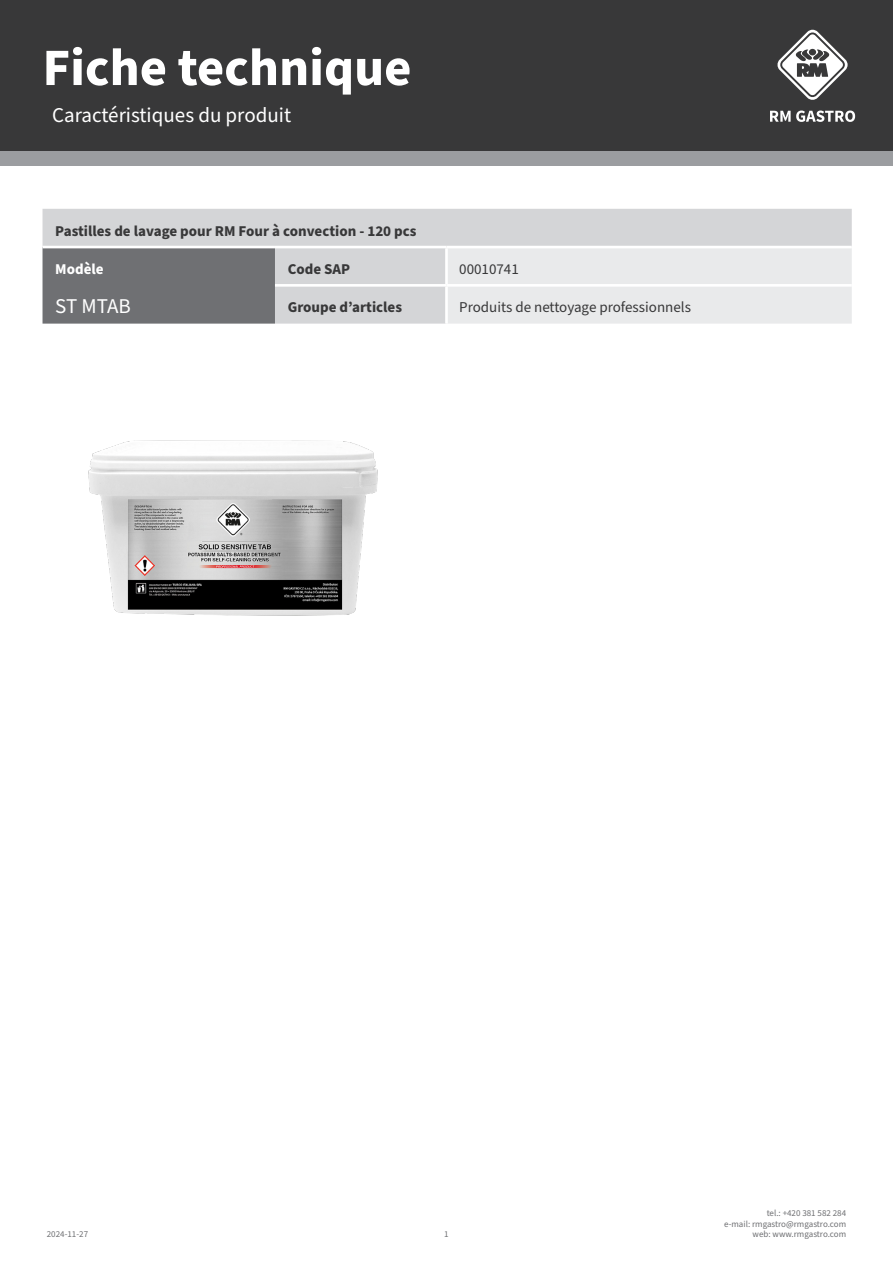
<style>
.page{position:relative;width:893px;height:1263px;background:#fff}
.page>*{position:absolute;margin:0;border:0;box-sizing:border-box;transform-origin:0 0}
.t1{font:700 52.5px "Source Sans Pro";color:#fff}
.kapitola{font:21px "Source Sans Pro";color:#fff}
.tabulka_-_headline{font:21px "Source Sans Pro";letter-spacing:-.01em;color:#fff}
.tabulka_-_text{font:700 15px "Source Sans Pro";color:#383839}
.tabulka_-_text-2{font:15px "Source Sans Pro";color:#383839}
.tabulka_-_text-3{font:700 15px "Source Sans Pro";color:#fff}
.t2{font:9px/10.8px "Source Sans Pro";color:#6f7073;text-align:right}
</style>
<div class="page">
<div style="left:0;top:0;width:893px;height:166px;background:#9b9da0"></div>
<div style="left:0;top:0;width:893px;height:151px;background:#383839"></div>
<svg style="left:777px;top:30px;width:71px;height:70px"></svg>
<svg style="left:770px;top:111px;width:85px;height:11px"></svg>
<img style="left:88px;top:440px;width:290px;height:176px">
<div style="left:43px;top:209px;width:809px;height:115px;background:#d4d5d7"></div>
<div style="left:43px;top:248px;width:232px;height:76px;background:#6f7073"></div>
<div style="left:448px;top:248px;width:404px;height:76px;background:#e9eaeb"></div>
<hr style="left:445px;top:248px;width:3px;height:36px;background:#fff">
<hr style="left:275px;top:284px;width:171px;height:3px;background:#fff">
<hr style="left:446px;top:284px;width:406px;height:3px;background:#fff">
<hr style="left:445px;top:287px;width:3px;height:37px;background:#fff">
<hr style="left:43px;top:246px;width:232px;height:2px;background:#fff">
<hr style="left:275px;top:246px;width:171px;height:2px;background:#fff">
<hr style="left:446px;top:246px;width:406px;height:2px;background:#fff">
<h1 class="t1" style="left:43px;top:32px;width:370px">Fiche technique</h1>
<p class="kapitola" style="left:52px;top:101px;width:241px">Caractéristiques du produit</p>
<p class="tabulka_-_text" style="left:55px;top:220px;width:363px">Pastilles de lavage pour RM Four à convection - 120 pcs</p>
<p class="tabulka_-_text-3" style="left:55px;top:259px;width:50px">Modèle</p>
<p class="tabulka_-_text" style="left:288px;top:259px;width:64px">Code SAP</p>
<p class="tabulka_-_text-2" style="left:459px;top:259px;width:61px">00010741</p>
<p class="tabulka_-_headline" style="left:55px;top:292px;width:77px">ST MTAB</p>
<p class="tabulka_-_text" style="left:288px;top:297px;width:116px">Groupe d’articles</p>
<p class="tabulka_-_text-2" style="left:459px;top:297px;width:233px">Produits de nettoyage professionnels</p>
<p class="t2" style="left:47px;top:1229px;width:43px">2024-11-27</p>
<p class="t2" style="left:444px;top:1229px;width:6px">1</p>
<p class="t2" style="left:724px;top:1208px;width:124px">tel.: +420 381 582 284<br>e-mail: rmgastro@rmgastro.com web: www.rmgastro.com</p>
</div>
